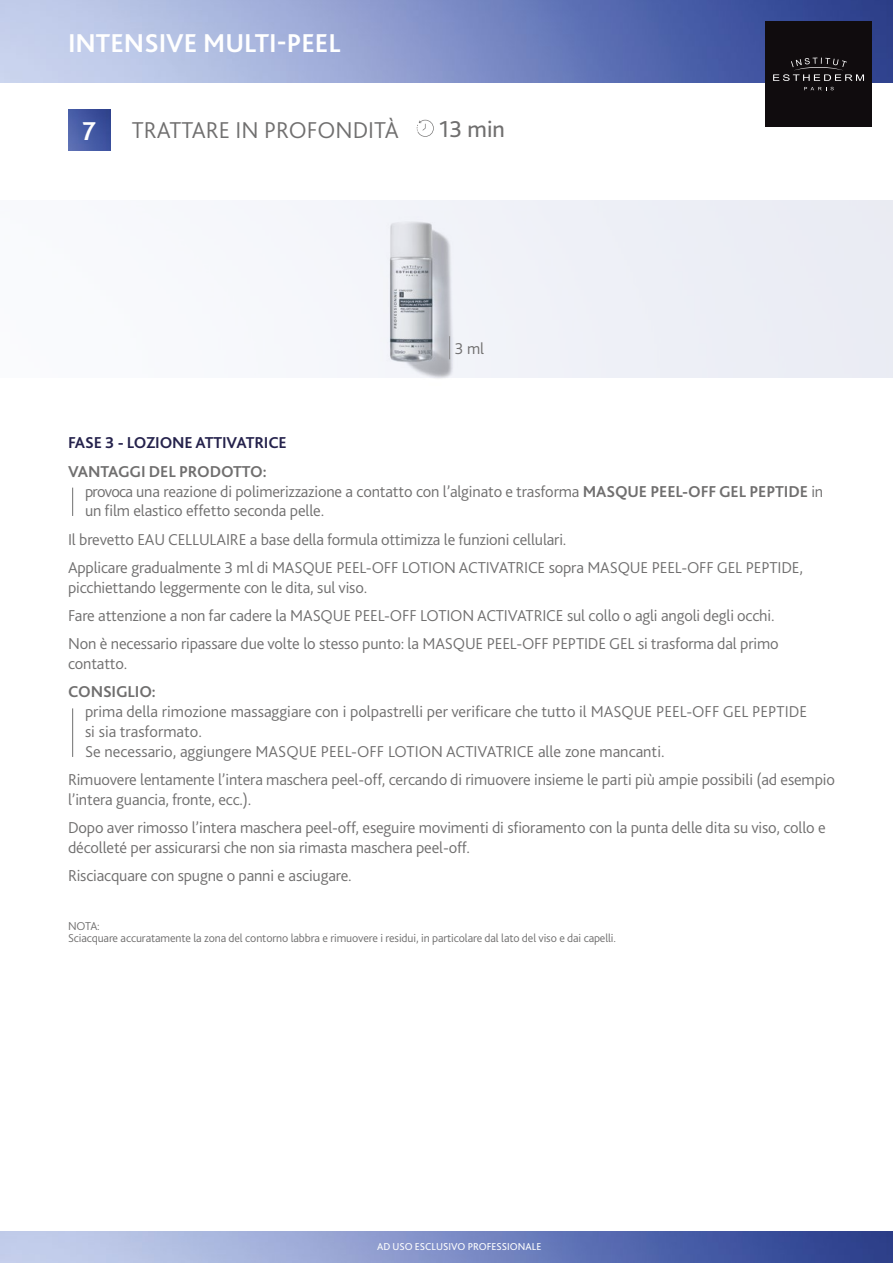
<style>
.page{position:relative;width:893px;height:1263px;background:#fff}
.page>*{position:absolute;margin:0;border:0;box-sizing:border-box;transform-origin:0 0}
.t1{font:700 27px "Bliss 2";color:#fff}
.t2{font:300 24px "Bliss 2";color:#706f6f}
.t3{font:24px "Bliss 2";color:#706f6f}
.t4{font:300 16.5px/19.8px "Bliss 2";letter-spacing:-.01em;color:#706f6f}
.t5{font:700 16.5px "Bliss 2";letter-spacing:-.01em;color:#25224c}
.t6{font:700 16.5px "Bliss 2";letter-spacing:-.01em;color:#706f6f}
.t7{font:300 12px/12px "Bliss 2";letter-spacing:-.01em;color:#706f6f}
.t8{font:10.5px "Bliss 2";color:#fff}
.s1{font-weight:700}
</style>
<div class="page">
<img style="left:0;top:0;width:893px;height:83px">
<div style="left:765px;top:21px;width:107px;height:106px;background:#100c0e"></div>
<svg style="left:804px;top:87px;width:30px;height:3px"></svg>
<svg style="left:773px;top:58px;width:91px;height:23px"></svg>
<img style="left:0;top:1232px;width:893px;height:31px">
<img style="left:68px;top:109px;width:43px;height:42px">
<svg style="left:417px;top:120px;width:17px;height:17px"></svg>
<svg style="left:72px;top:488px;width:1px;height:28px"></svg>
<hr style="left:72px;top:708px;width:1px;height:49px;background:#706f6f">
<img style="left:345px;top:205px;width:133px;height:174px">
<h1 class="t1" style="left:68px;top:26px;width:274px">INTENSIVE MULTI-PEEL</h1>
<h1 class="t1" style="left:82px;top:115px;width:15px">7</h1>
<h2 class="t2" style="left:132px;top:115px;width:268px">TRATTARE IN PROFONDITÀ</h2>
<h2 class="t3" style="left:439px;top:114px;width:67px">13 min</h2>
<p class="t4" style="left:455px;top:339px;width:31px">3 ml</p>
<p class="t5" style="left:68px;top:433px;width:220px">FASE 3 - LOZIONE ATTIVATRICE</p>
<p class="t4" style="left:85px;top:461px;width:740px;text-indent:-17px"><span class="s1">VANTAGGI DEL PRODOTTO:<br></span>provoca una reazione di polimerizzazione a contatto con l’alginato e trasforma <span class="s1">MASQUE PEEL-OFF GEL PEPTIDE</span> in un film elastico effetto seconda pelle.</p>
<p class="t4" style="left:68px;top:525px;width:736px;line-height:28.3px">Il brevetto EAU CELLULAIRE a base della formula ottimizza le funzioni cellulari.<br>Applicare gradualmente 3 ml di MASQUE PEEL-OFF LOTION ACTIVATRICE sopra MASQUE PEEL-OFF GEL PEPTIDE,</p>
<p class="t4" style="left:68px;top:573px;width:712px;line-height:28.3px">picchiettando leggermente con le dita, sul viso.<br>Fare attenzione a non far cadere la MASQUE PEEL-OFF LOTION ACTIVATRICE sul collo o agli angoli degli occhi.<br>Non è necessario ripassare due volte lo stesso punto: la MASQUE PEEL-OFF PEPTIDE GEL si trasforma dal primo</p>
<p class="t4" style="left:68px;top:654px;width:61px">contatto.</p>
<p class="t6" style="left:68px;top:682px;width:89px">CONSIGLIO:</p>
<p class="t4" style="left:85px;top:702px;width:724px">prima della rimozione massaggiare con i polpastrelli per verificare che tutto il MASQUE PEEL-OFF GEL PEPTIDE si sia trasformato.<br>Se necessario, aggiungere MASQUE PEEL-OFF LOTION ACTIVATRICE alle zone mancanti.</p>
<p class="t4" style="left:68px;top:770px;width:768px">Rimuovere lentamente l’intera maschera peel-off, cercando di rimuovere insieme le parti più ampie possibili (ad esempio l’intera guancia, fronte, ecc.).</p>
<p class="t4" style="left:68px;top:818px;width:759px">Dopo aver rimosso l’intera maschera peel-off, eseguire movimenti di sfioramento con la punta delle dita su viso, collo e décolleté per assicurarsi che non sia rimasta maschera peel-off.</p>
<p class="t4" style="left:68px;top:866px;width:285px">Risciacquare con spugne o panni e asciugare.</p>
<p class="t7" style="left:68px;top:920px;width:550px">NOTA:<br>Sciacquare accuratamente la zona del contorno labbra e rimuovere i residui, in particolare dal lato del viso e dai capelli.</p>
<p class="t8" style="left:377px;top:1240px;width:166px">AD USO ESCLUSIVO PROFESSIONALE</p>
</div>
